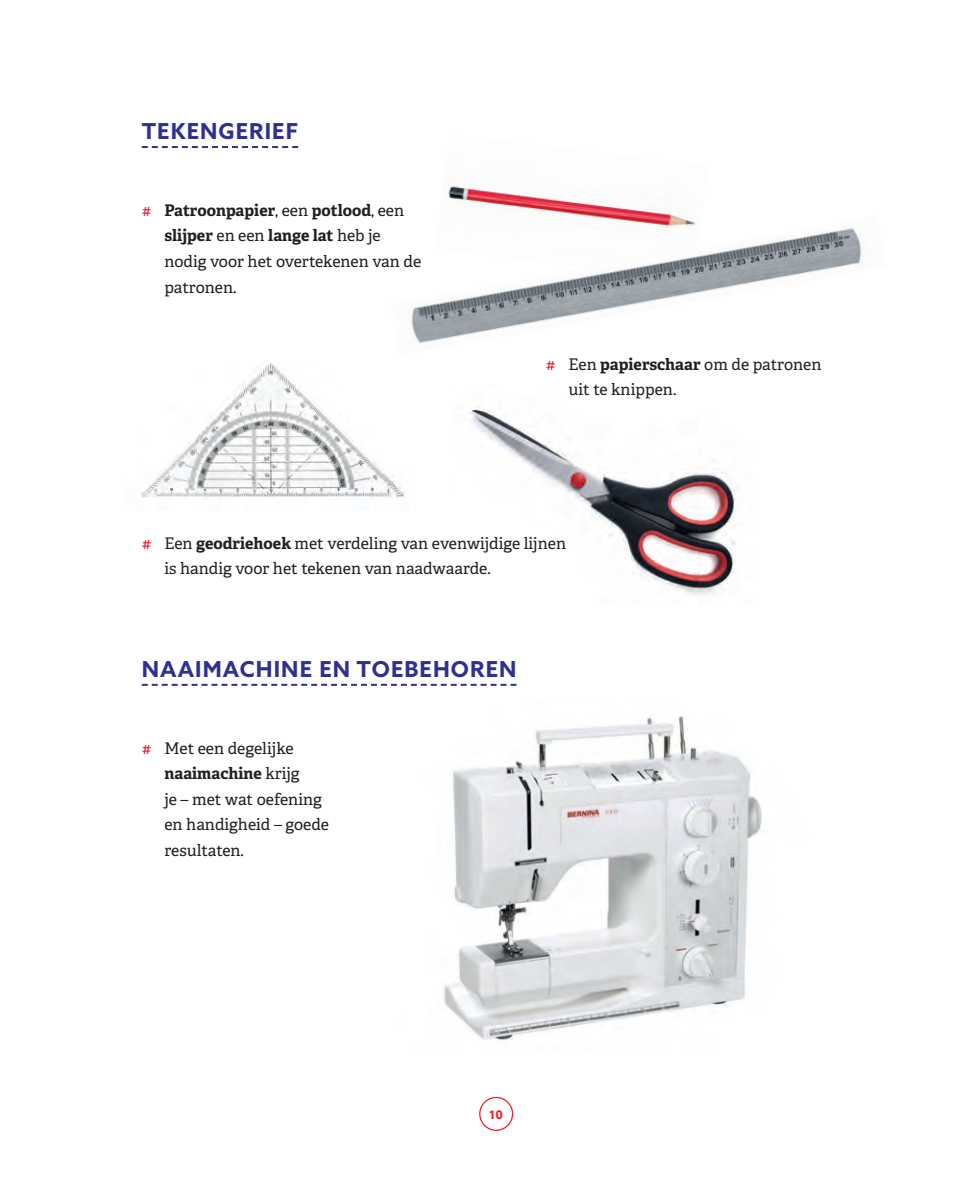
<style>
.page{position:relative;width:964px;height:1191px;background:#fff}
.page>*{position:absolute;margin:0;border:0;box-sizing:border-box;transform-origin:0 0}
.TITEL_2{font:700 22px "Azo Sans";letter-spacing:.05em;color:#2e3092}
.t1{font:16px/25.6px "Adelle";color:#231f20}
.t2{font:700 12px "Azo Sans";color:#ee1c28}
.s1{font-family:"Adelle Sans";color:#ee1c28}
.s2{font-weight:700}
</style>
<div class="page">
<div style="left:479px;top:1096px;width:34px;height:34px;border:1px solid #ee1c28;border-radius:50%"></div>
<svg style="left:142px;top:146px;width:156px;height:2px"></svg>
<img style="left:447px;top:185px;width:229px;height:31px">
<img style="left:470px;top:405px;width:268px;height:191px">
<img style="left:411px;top:216px;width:452px;height:128px">
<img style="left:141px;top:363px;width:265px;height:137px">
<svg style="left:142px;top:684px;width:374px;height:2px"></svg>
<img style="left:443px;top:716px;width:319px;height:325px">
<p class="TITEL_2" style="left:142px;top:117px;width:158px">TEKENGERIEF</p>
<p class="t1" style="left:164px;top:197px;width:258px;text-indent:-23px"><span class="s1">#</span> <span class="s2">Patroonpapier</span>, een <span class="s2">potlood</span>, een <span class="s2">slijper</span> en een <span class="s2">lange lat</span> heb je nodig voor het overtekenen van de patronen.</p>
<p class="t1" style="left:568px;top:350px;width:255px;text-indent:-23px"><span class="s1">#</span> Een <span class="s2">papierschaar</span> om de patronen uit te knippen.</p>
<p class="t1" style="left:164px;top:529px;width:403px;text-indent:-23px"><span class="s1">#</span> Een <span class="s2">geodriehoek</span> met verdeling van evenwijdige lijnen is handig voor het tekenen van naadwaarde.</p>
<p class="TITEL_2" style="left:142px;top:654px;width:376px">NAAIMACHINE EN TOEBEHOREN</p>
<p class="t1" style="left:164px;top:734px;width:166px;text-indent:-23px"><span class="s1">#</span> Met een degelijke <span class="s2">naaimachine</span> krijg<br>je – met wat oefening en handigheid – goede resultaten.</p>
<p class="t2" style="left:489px;top:1106px;width:16px">10</p>
</div>
